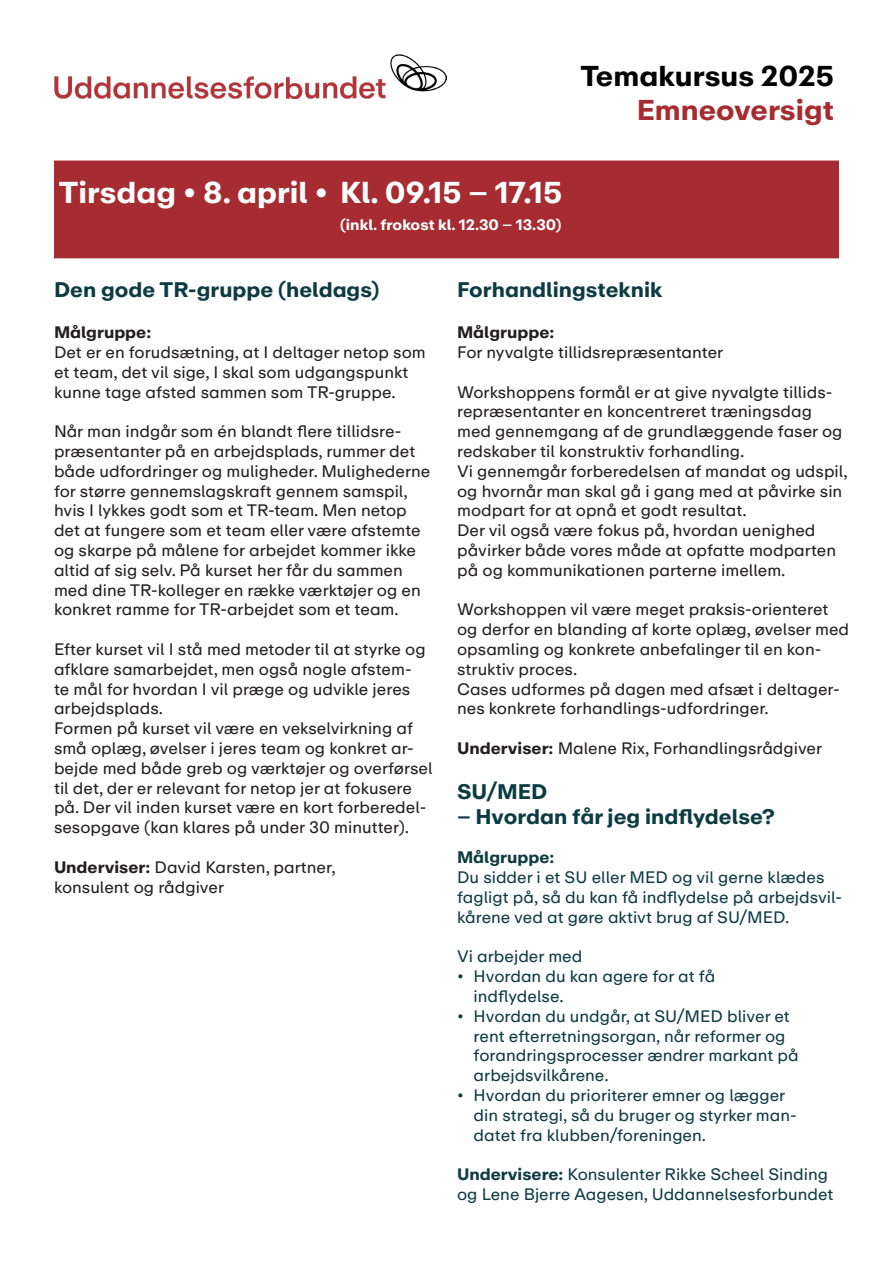
<style>
.page{position:relative;width:893px;height:1263px;background:#fff}
.page>*{position:absolute;margin:0;border:0;box-sizing:border-box;transform-origin:0 0}
.t1{font:700 30px "ABC Repro";color:#fff}
.t2{font:700 28.5px/34.2px "ABC Repro";color:#000;text-align:right}
.t3{font:700 21px "ABC Repro";color:#0d3b43}
.t4{font:16.5px/19.8px "ABC Repro";color:#231f20}
.t5{font:16.5px/19.8px "ABC Repro";color:#0d3b43}
.t6{font:700 15px "ABC Repro";color:#fff}
.s1{color:#a72c32}
.s2{font-weight:700}
</style>
<div class="page">
<div style="left:54px;top:161px;width:785px;height:97px;background:#a72c32"></div>
<img style="left:54px;top:54px;width:392px;height:45px">
<p class="t2" style="left:580px;top:59px;width:255px">Temakursus 2025<br><span class="s1">Emneoversigt</span></p>
<p class="t1" style="left:59px;top:173px;width:505px">Tirsdag • 8. april • Kl. 09.15 – 17.15</p>
<p class="t6" style="left:340px;top:214px;width:223px">(inkl. frokost kl. 12.30 – 13.30)</p>
<p class="t3" style="left:54px;top:275px;width:327px">Den gode TR-gruppe (heldags)</p>
<p class="t4" style="left:54px;top:322px;width:373px"><span class="s2">Målgruppe:<br></span>Det er en forudsætning, at I deltager netop som et team, det vil sige, I skal som udgangspunkt kunne tage afsted sammen som TR-gruppe.</p>
<p class="t4" style="left:54px;top:421px;width:378px">Når man indgår som én blandt flere tillidsre&shy;præsentanter på en arbejdsplads, rummer det både udfordringer og muligheder. Mulighederne for større gennemslagskraft gennem samspil, hvis I lykkes godt som et TR-team. Men netop det at fungere som et team eller være afstemte og skarpe på målene for arbejdet kommer ikke altid af sig selv. På kurset her får du sammen med dine TR-kolleger en række værktøjer og en konkret ramme for TR-arbejdet som et team.</p>
<p class="t4" style="left:54px;top:639px;width:373px">Efter kurset vil I stå med metoder til at styrke og afklare samarbejdet, men også nogle afstem&shy;te mål for hvordan I vil præge og udvikle jeres arbejdsplads.</p>
<p class="t4" style="left:54px;top:718px;width:380px">Formen på kurset vil være en vekselvirkning af små oplæg, øvelser i jeres team og konkret ar&shy;bejde med både greb og værktøjer og overførsel til det, der er relevant for netop jer at fokusere på. Der vil inden kurset være en kort forberedel&shy;sesopgave (kan klares på under 30 minutter).</p>
<p class="t4" style="left:54px;top:857px;width:283px"><span class="s2">Underviser:</span> David Karsten, partner, konsulent og rådgiver</p>
<p class="t3" style="left:457px;top:275px;width:207px">Forhandlingsteknik</p>
<p class="t4" style="left:457px;top:322px;width:268px"><span class="s2">Målgruppe:<br></span>For nyvalgte tillidsrepræsentanter</p>
<p class="t4" style="left:457px;top:382px;width:387px">Workshoppens formål er at give nyvalgte tillids&shy;repræsentanter en koncentreret træningsdag med gennemgang af de grundlæggende faser og redskaber til konstruktiv forhandling.</p>
<p class="t4" style="left:457px;top:461px;width:392px">Vi gennemgår forberedelsen af mandat og udspil, og hvornår man skal gå i gang med at påvirke sin modpart for at opnå et godt resultat.</p>
<p class="t4" style="left:457px;top:520px;width:380px">Der vil også være fokus på, hvordan uenighed påvirker både vores måde at opfatte modparten på og kommunikationen parterne imellem.</p>
<p class="t4" style="left:457px;top:600px;width:394px">Workshoppen vil være meget praksis-orienteret og derfor en blanding af korte oplæg, øvelser med opsamling og konkrete anbefalinger til en kon&shy;struktiv proces.</p>
<p class="t4" style="left:457px;top:679px;width:384px">Cases udformes på dagen med afsæt i deltager&shy;nes konkrete forhandlings-udfordringer.</p>
<p class="t4" style="left:457px;top:738px;width:367px"><span class="s2">Underviser:</span> Malene Rix, Forhandlingsrådgiver</p>
<p class="t3" style="left:457px;top:777px;width:92px">SU/MED</p>
<p class="t3" style="left:457px;top:802px;width:319px">– Hvordan får jeg indflydelse?</p>
<p class="t5" style="left:457px;top:848px;width:386px"><span class="s2">Målgruppe:<br></span>Du sidder i et SU eller MED og vil gerne klædes fagligt på, så du kan få indflydelse på arbejdsvil&shy;kårene ved at gøre aktivt brug af SU/MED.</p>
<p class="t5" style="left:457px;top:947px;width:127px">Vi arbejder med</p>
<p class="t5" style="left:474px;top:966px;width:243px;text-indent:-16px">• Hvordan du kan agere for at få indflydelse.</p>
<p class="t5" style="left:474px;top:1006px;width:327px;text-indent:-16px">• Hvordan du undgår, at SU/MED bliver et rent efterretningsorgan, når reformer og forandringsprocesser ændrer markant på arbejdsvilkårene.</p>
<p class="t5" style="left:474px;top:1085px;width:325px;text-indent:-16px">• Hvordan du prioriterer emner og lægger din strategi, så du bruger og styrker man&shy;datet fra klubben/foreningen.</p>
<p class="t5" style="left:457px;top:1164px;width:378px"><span class="s2">Undervisere:</span> Konsulenter Rikke Scheel Sinding og Lene Bjerre Aagesen, Uddannelsesforbundet</p>
</div>
